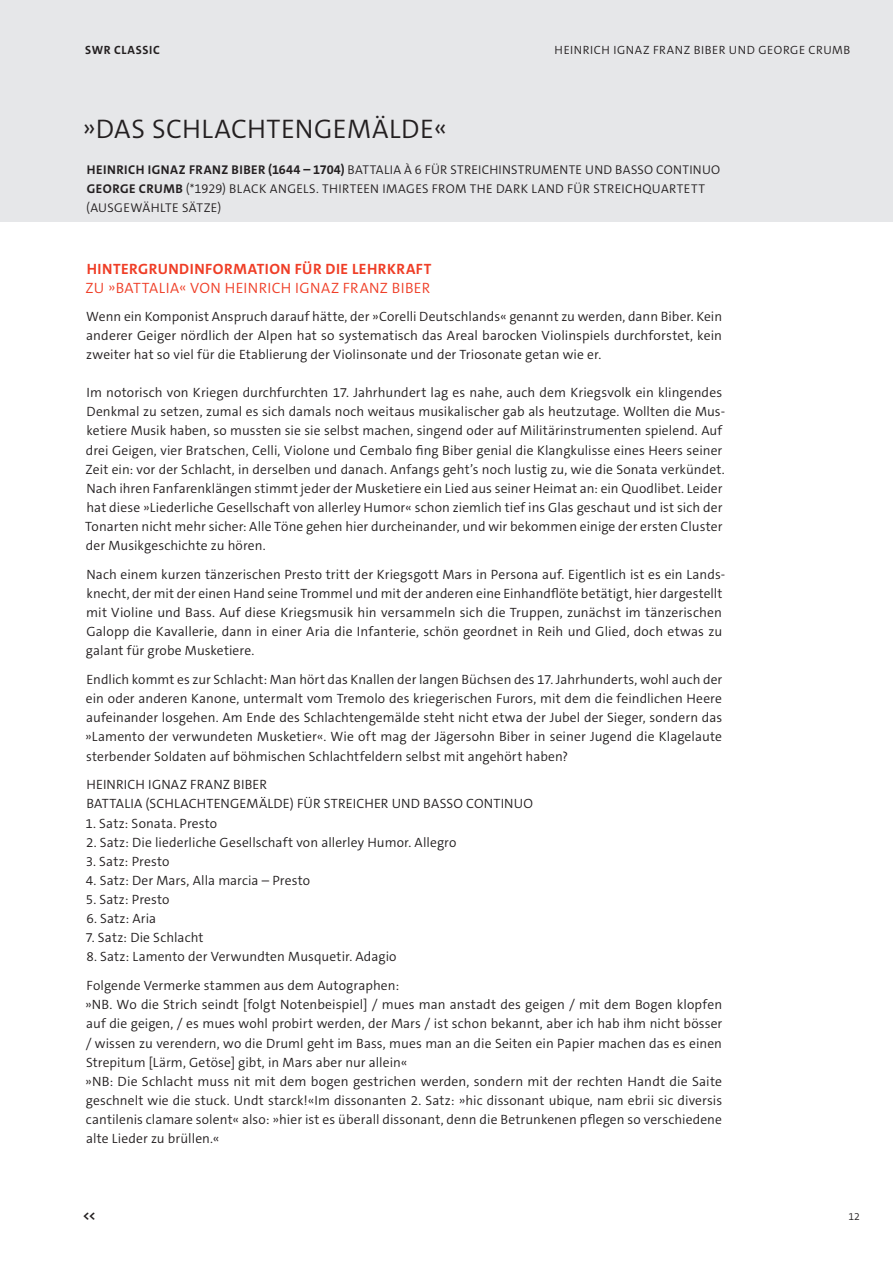
<style>
.page{position:relative;width:893px;height:1263px;background:#fff}
.page>*{position:absolute;margin:0;border:0;box-sizing:border-box;transform-origin:0 0}
.t1{font:300 27px "The Sans C5";letter-spacing:.015em;color:#231f20}
.t2{font:300 15px "The Sans C5";letter-spacing:.025em;color:#ef3e27}
.t3{font:700 15px "The Sans C5";letter-spacing:.035em;color:#ef3e27}
.t4{font:300 13.5px/19.2px "The Sans C5";letter-spacing:.005em;color:#231f20}
.t5{font:300 12.75px/19.2px "The Sans C5";letter-spacing:.025em;color:#231f20}
.t6{font:700 12.75px "The Sans C5";color:#231f20}
.t7{font:300 12px "The Mix C5";letter-spacing:.05em;color:#231f20}
.t8{font:700 12px "The Mix C5";letter-spacing:.05em;color:#231f20}
.t9{font:300 10.5px "The Sans B4";color:#231f20}
.s1{font-weight:700}
</style>
<div class="page">
<div style="left:0;top:0;width:893px;height:221px;background:#e6e7e9"></div>
<p class="t8" style="left:85px;top:42px;width:76px">SWR CLASSIC</p>
<p class="t7" style="left:555px;top:42px;width:297px">HEINRICH IGNAZ FRANZ BIBER UND GEORGE CRUMB</p>
<h1 class="t1" style="left:82px;top:112px;width:366px">»DAS SCHLACHTENGEMÄLDE«</h1>
<p class="t5" style="left:86px;top:160px;width:636px"><span class="s1">HEINRICH IGNAZ FRANZ BIBER (1644 – 1704)</span> BATTALIA À 6 FÜR STREICHINSTRUMENTE UND BASSO CONTINUO<br><span class="s1">GEORGE CRUMB</span> (*1929) BLACK ANGELS. THIRTEEN IMAGES FROM THE DARK LAND FÜR STREICHQUARTETT (AUSGEWÄHLTE SÄTZE)</p>
<p class="t3" style="left:87px;top:259px;width:346px">HINTERGRUNDINFORMATION FÜR DIE LEHRKRAFT</p>
<p class="t2" style="left:86px;top:278px;width:346px">ZU »BATTALIA« VON HEINRICH IGNAZ FRANZ BIBER</p>
<p class="t4" style="left:86px;top:307px;width:637px;text-align:justify">Wenn ein Komponist Anspruch darauf hätte, der »Corelli Deutschlands« genannt zu werden, dann Biber. Kein anderer Geiger nördlich der Alpen hat so systematisch das Areal barocken Violinspiels durchforstet, kein zweiter hat so viel für die Etablierung der Violinsonate und der Triosonate getan wie er.</p>
<p class="t4" style="left:85px;top:383px;width:641px">Im notorisch von Kriegen durchfurchten 17. Jahrhundert lag es nahe, auch dem Kriegsvolk ein klingendes Denkmal zu setzen, zumal es sich damals noch weitaus musikalischer gab als heutzutage. Wollten die Mus&shy;ketiere Musik haben, so mussten sie sie selbst machen, singend oder auf Militärinstrumenten spielend. Auf drei Geigen, vier Bratschen, Celli, Violone und Cembalo fing Biber genial die Klangkulisse eines Heers seiner Zeit ein: vor der Schlacht, in derselben und danach. Anfangs geht’s noch lustig zu, wie die Sonata verkündet.<br>Nach ihren Fanfarenklängen stimmt jeder der Musketiere ein Lied aus seiner Heimat an: ein Quodlibet. Leider hat diese »Liederliche Gesellschaft von allerley Humor« schon ziemlich tief ins Glas geschaut und ist sich der Tonarten nicht mehr sicher: Alle Töne gehen hier durcheinander, und wir bekommen einige der ersten Cluster der Musikgeschichte zu hören.</p>
<p class="t4" style="left:86px;top:565px;width:641px">Nach einem kurzen tänzerischen Presto tritt der Kriegsgott Mars in Persona auf. Eigentlich ist es ein Lands&shy;knecht, der mit der einen Hand seine Trommel und mit der anderen eine Einhandflöte betätigt, hier dargestellt mit Violine und Bass. Auf diese Kriegsmusik hin versammeln sich die Truppen, zunächst im tänzerischen Galopp die Kavallerie, dann in einer Aria die Infanterie, schön geordnet in Reih und Glied, doch etwas zu galant für grobe Musketiere.</p>
<p class="t4" style="left:85px;top:670px;width:639px;text-align:justify">Endlich kommt es zur Schlacht: Man hört das Knallen der langen Büchsen des 17. Jahrhunderts, wohl auch der ein oder anderen Kanone, untermalt vom Tremolo des kriegerischen Furors, mit dem die feindlichen Heere aufeinander losgehen. Am Ende des Schlachtengemälde steht nicht etwa der Jubel der Sieger, sondern das »Lamento der verwundeten Musketier«. Wie oft mag der Jägersohn Biber in seiner Jugend die Klagelaute sterbender Soldaten auf böhmischen Schlachtfeldern selbst mit angehört haben?</p>
<p class="t4" style="left:87px;top:775px;width:448px">HEINRICH IGNAZ FRANZ BIBER<br>BATTALIA (SCHLACHTENGEMÄLDE) FÜR STREICHER UND BASSO CONTINUO</p>
<p class="t4" style="left:85px;top:813px;width:133px">1. Satz: Sonata. Presto</p>
<p class="t4" style="left:86px;top:833px;width:372px">2. Satz: Die liederliche Gesellschaft von allerley Humor. Allegro</p>
<p class="t4" style="left:86px;top:852px;width:85px">3. Satz: Presto</p>
<p class="t4" style="left:86px;top:871px;width:226px">4. Satz: Der Mars, Alla marcia – Presto</p>
<p class="t4" style="left:86px;top:890px;width:85px">5. Satz: Presto</p>
<p class="t4" style="left:86px;top:909px;width:71px">6. Satz: Aria</p>
<p class="t4" style="left:85px;top:928px;width:120px">7. Satz: Die Schlacht</p>
<p class="t4" style="left:86px;top:943px;width:314px;line-height:28.7px">8. Satz: Lamento der Verwundten Musquetir. Adagio<br>Folgende Vermerke stammen aus dem Autographen:</p>
<p class="t4" style="left:85px;top:995px;width:639px">»NB. Wo die Strich seindt [folgt Notenbeispiel] / mues man anstadt des geigen / mit dem Bogen klopfen auf die geigen, / es mues wohl probirt werden, der Mars / ist schon bekannt, aber ich hab ihm nicht bösser / wissen zu verendern, wo die Druml geht im Bass, mues man an die Seiten ein Papier machen das es einen Strepitum [Lärm, Getöse] gibt, in Mars aber nur allein«<br>»NB: Die Schlacht muss nit mit dem bogen gestrichen werden, sondern mit der rechten Handt die Saite geschnelt wie die stuck. Undt starck!«Im dissonanten 2. Satz: »hic dissonant ubique, nam ebrii sic diversis cantilenis clamare solent« also: »hier ist es überall dissonant, denn die Betrunkenen pflegen so verschiedene alte Lieder zu brüllen.«</p>
<p class="t6" style="left:83px;top:1208px;width:14px">&lt;&lt;</p>
<p class="t9" style="left:848px;top:1211px;width:13px">12</p>
</div>
